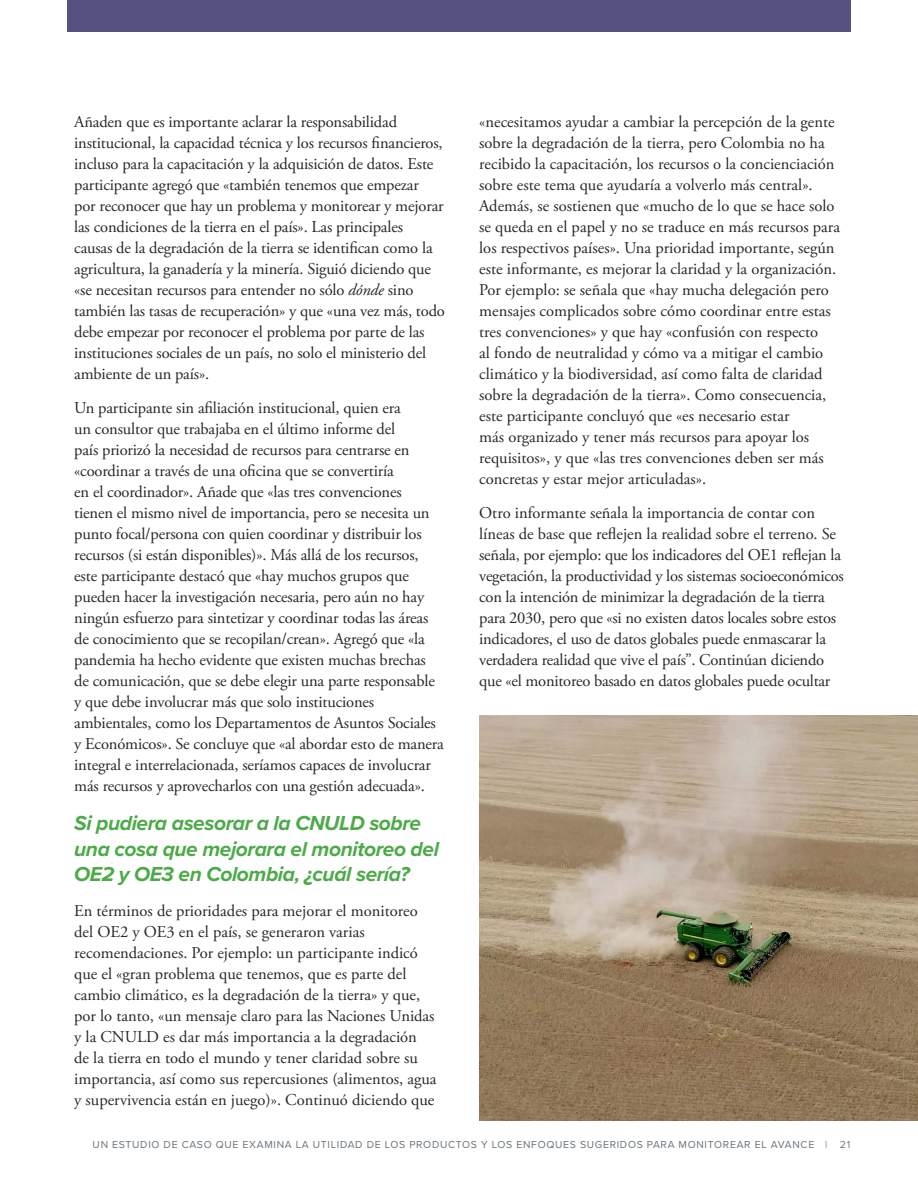
<style>
.page{position:relative;width:918px;height:1188px;background:#fff}
.page>*{position:absolute;margin:0;border:0;box-sizing:border-box;transform-origin:0 0}
.Body_text{font:italic 700 21px/25.5px "Proxima Nova";letter-spacing:-.02em;color:#4cab48}
.Body_text-2{font:16.5px/21px "Adobe Garamond Pro";letter-spacing:-.01em;color:#292829}
.t1{font:10.5px "Proxima Nova";letter-spacing:.065em;color:#69747c}
.s1{font-style:italic}
.s2{color:#6f7980}
</style>
<div class="page">
<div style="left:67px;top:0;width:784px;height:32px;background:#575181"></div>
<img style="left:479px;top:716px;width:439px;height:404px">
<p class="Body_text-2" style="left:74px;top:112px;width:372px">Añaden que es importante aclarar la responsabilidad institucional, la capacidad técnica y los recursos financieros, incluso para la capacitación y la adquisición de datos. Este participante agregó que «también tenemos que empezar<br>por reconocer que hay un problema y monitorear y mejorar las condiciones de la tierra en el país». Las principales causas de la degradación de la tierra se identifican como la agricultura, la ganadería y la minería. Siguió diciendo que «se necesitan recursos para entender no sólo <span class="s1">dónde</span> sino también las tasas de recuperación» y que «una vez más, todo debe empezar por reconocer el problema por parte de las instituciones sociales de un país, no solo el ministerio del ambiente de un país».</p>
<p class="Body_text-2" style="left:74px;top:398px;width:371px">Un participante sin afiliación institucional, quien era<br>un consultor que trabajaba en el último informe del<br>país priorizó la necesidad de recursos para centrarse en «coordinar a través de una oficina que se convertiría<br>en el coordinador». Añade que «las tres convenciones tienen el mismo nivel de importancia, pero se necesita un punto focal/persona con quien coordinar y distribuir los recursos (si están disponibles)». Más allá de los recursos, este participante destacó que «hay muchos grupos que pueden hacer la investigación necesaria, pero aún no hay ningún esfuerzo para sintetizar y coordinar todas las áreas de conocimiento que se recopilan/crean». Agregó que «la pandemia ha hecho evidente que existen muchas brechas de comunicación, que se debe elegir una parte responsable y que debe involucrar más que solo instituciones ambientales, como los Departamentos de Asuntos Sociales y Económicos». Se concluye que «al abordar esto de manera integral e interrelacionada, seríamos capaces de involucrar más recursos y aprovecharlos con una gestión adecuada».</p>
<p class="Body_text" style="left:74px;top:810px;width:366px">Si pudiera asesorar a la CNULD sobre una cosa que mejorara el monitoreo del<br>OE2 y OE3 en Colombia, ¿cuál sería?</p>
<p class="Body_text-2" style="left:74px;top:901px;width:364px">En términos de prioridades para mejorar el monitoreo del OE2 y OE3 en el país, se generaron varias recomendaciones. Por ejemplo: un participante indicó que el «gran problema que tenemos, que es parte del cambio climático, es la degradación de la tierra» y que, por lo tanto, «un mensaje claro para las Naciones Unidas y la CNULD es dar más importancia a la degradación<br>de la tierra en todo el mundo y tener claridad sobre su importancia, así como sus repercusiones (alimentos, agua y supervivencia están en juego)». Continuó diciendo que</p>
<p class="Body_text-2" style="left:479px;top:112px;width:362px">«necesitamos ayudar a cambiar la percepción de la gente sobre la degradación de la tierra, pero Colombia no ha recibido la capacitación, los recursos o la concienciación sobre este tema que ayudaría a volverlo más central».<br>Además, se sostienen que «mucho de lo que se hace solo se queda en el papel y no se traduce en más recursos para los respectivos países». Una prioridad importante, según este informante, es mejorar la claridad y la organización.<br>Por ejemplo: se señala que «hay mucha delegación pero mensajes complicados sobre cómo coordinar entre estas tres convenciones» y que hay «confusión con respecto<br>al fondo de neutralidad y cómo va a mitigar el cambio climático y la biodiversidad, así como falta de claridad sobre la degradación de la tierra». Como consecuencia, este participante concluyó que «es necesario estar<br>más organizado y tener más recursos para apoyar los requisitos», y que «las tres convenciones deben ser más concretas y estar mejor articuladas».</p>
<p class="Body_text-2" style="left:479px;top:503px;width:366px">Otro informante señala la importancia de contar con líneas de base que reflejen la realidad sobre el terreno. Se señala, por ejemplo: que los indicadores del OE1 reflejan la vegetación, la productividad y los sistemas socioeconómicos con la intención de minimizar la degradación de la tierra para 2030, pero que «si no existen datos locales sobre estos indicadores, el uso de datos globales puede enmascarar la verdadera realidad que vive el país”. Continúan diciendo que «el monitoreo basado en datos globales puede ocultar</p>
<p class="t1" style="left:93px;top:1137px;width:759px">UN ESTUDIO DE CASO QUE EXAMINA LA UTILIDAD DE LOS PRODUCTOS Y LOS ENFOQUES SUGERIDOS PARA MONITOREAR EL AVANCE <span class="s2">| 21</span></p>
</div>
